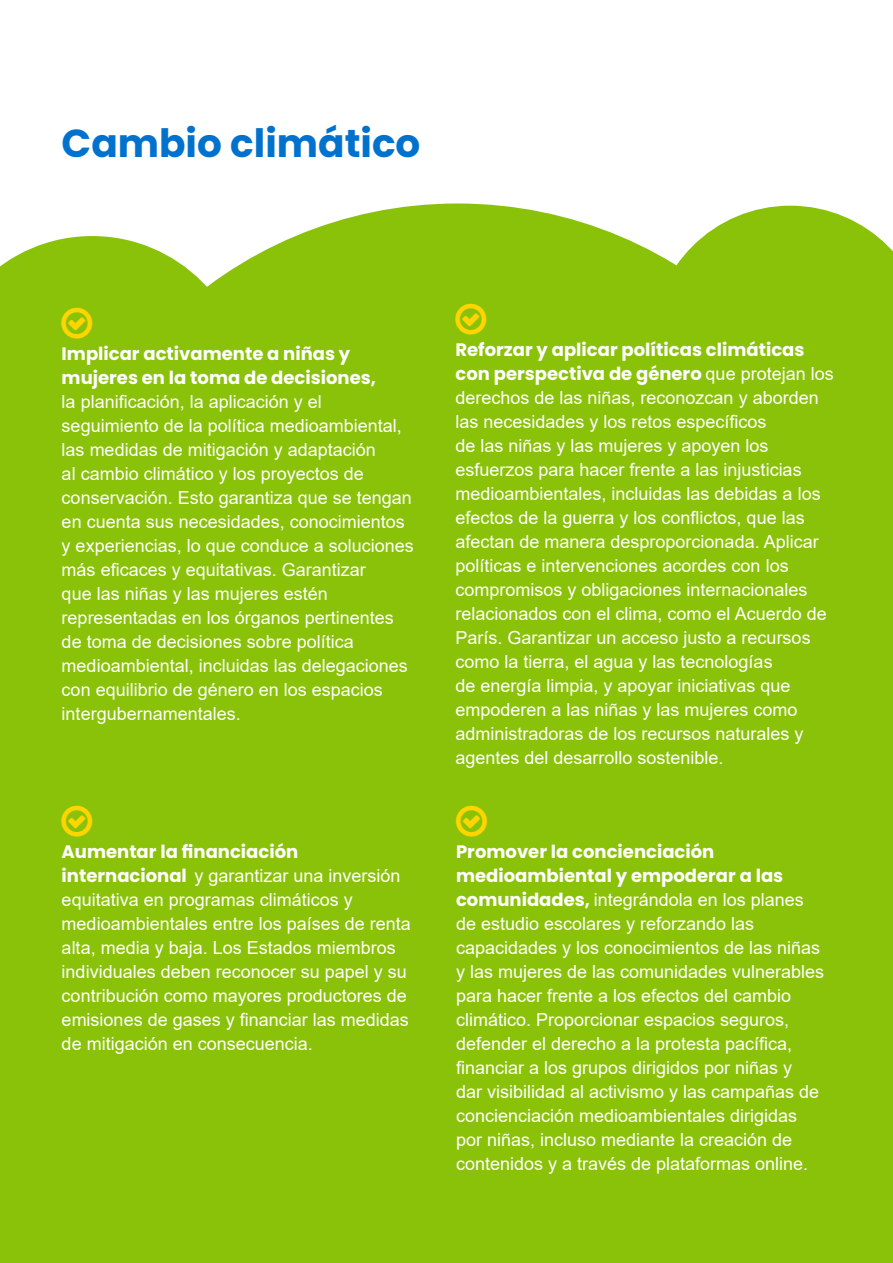
<style>
.page{position:relative;width:893px;height:1263px;background:#fff}
.page>*{position:absolute;margin:0;border:0;box-sizing:border-box;transform-origin:0 0}
.t1{font:700 39px "Poppins";color:#0072ce}
.t2{font:18px/24px "Arial";color:#fff}
.t3{font:700 18px/24px "Poppins";color:#fff}
.s1{font-family:"Poppins";font-weight:700}
.s2{font-family:"Arial";font-weight:400}
</style>
<div class="page">
<div style="left:843px;top:890px;width:50px;height:373px;background:#8ac20a"></div>
<div style="left:0;top:422px;width:843px;height:841px;background:#8ac20a"></div>
<svg style="left:0;top:236px;width:233px;height:186px;background:#98c929"></svg>
<div style="left:39px;top:203px;width:837px;height:837px;background:#8ac20a;border-radius:50%"></div>
<div style="left:843px;top:482px;width:50px;height:408px;background:#8ac20a"></div>
<svg style="left:652px;top:206px;width:241px;height:276px;fill:#8ac20a"></svg>
<svg style="left:62px;top:308px;width:31px;height:31px"></svg>
<h1 class="t1" style="left:62px;top:120px;width:360px">Cambio climático</h1>
<p class="t3" style="left:62px;top:342px;width:316px">Implicar activamente a niñas y mujeres en la toma de decisiones,</p>
<p class="t2" style="left:62px;top:390px;width:354px">la planificación, la aplicación y el seguimiento de la política medioambiental, las medidas de mitigación y adaptación<br>al cambio climático y los proyectos de conservación. Esto garantiza que se tengan en cuenta sus necesidades, conocimientos y experiencias, lo que conduce a soluciones más eficaces y equitativas. Garantizar<br>que las niñas y las mujeres estén representadas en los órganos pertinentes de toma de decisiones sobre política medioambiental, incluidas las delegaciones con equilibrio de género en los espacios intergubernamentales.</p>
<p class="t3" style="left:62px;top:839px;width:238px">Aumentar la financiación</p>
<p class="t2" style="left:62px;top:863px;width:351px"><span class="s1">internacional</span> y garantizar una inversión equitativa en programas climáticos y medioambientales entre los países de renta alta, media y baja. Los Estados miembros individuales deben reconocer su papel y su contribución como mayores productores de emisiones de gases y financiar las medidas de mitigación en consecuencia.</p>
<p class="t3" style="left:455px;top:337px;width:380px">Reforzar y aplicar políticas climáticas con perspectiva de género <span class="s2">que protejan los</span></p>
<p class="t2" style="left:455px;top:385px;width:373px">derechos de las niñas, reconozcan y aborden las necesidades y los retos específicos<br>de las niñas y las mujeres y apoyen los esfuerzos para hacer frente a las injusticias medioambientales, incluidas las debidas a los efectos de la guerra y los conflictos, que las afectan de manera desproporcionada. Aplicar políticas e intervenciones acordes con los compromisos y obligaciones internacionales relacionados con el clima, como el Acuerdo de París. Garantizar un acceso justo a recursos como la tierra, el agua y las tecnologías<br>de energía limpia, y apoyar iniciativas que empoderen a las niñas y las mujeres como administradoras de los recursos naturales y agentes del desarrollo sostenible.</p>
<p class="t3" style="left:456px;top:839px;width:329px">Promover la concienciación medioambiental y empoderar a las</p>
<p class="t2" style="left:456px;top:887px;width:370px"><span class="s1">comunidades,</span> integrándola en los planes de estudio escolares y reforzando las capacidades y los conocimientos de las niñas y las mujeres de las comunidades vulnerables para hacer frente a los efectos del cambio climático. Proporcionar espacios seguros, defender el derecho a la protesta pacífica, financiar a los grupos dirigidos por niñas y<br>dar visibilidad al activismo y las campañas de concienciación medioambientales dirigidas por niñas, incluso mediante la creación de contenidos y a través de plataformas online.</p>
</div>
